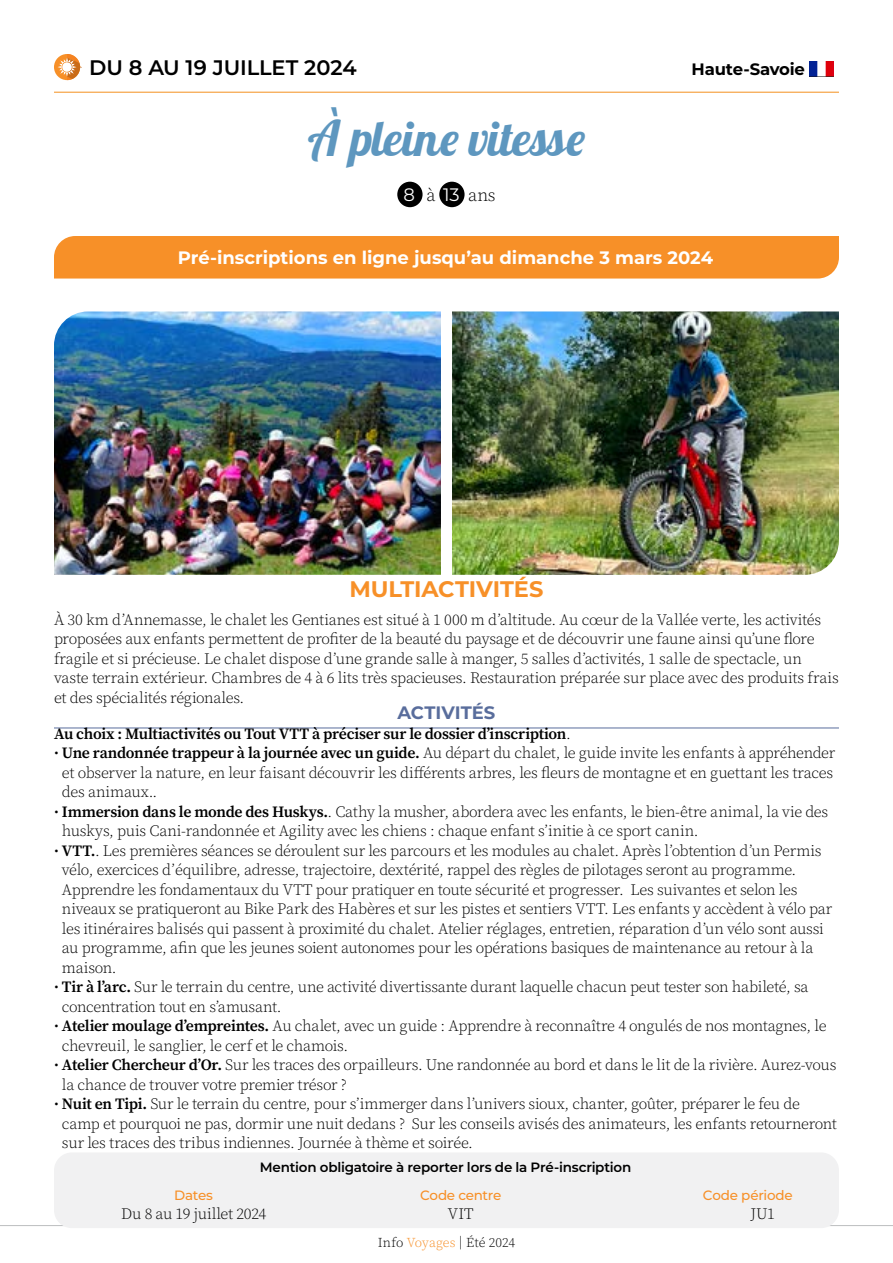
<style>
.page{position:relative;width:893px;height:1263px;background:#fff}
.page>*{position:absolute;margin:0;border:0;box-sizing:border-box;transform-origin:0 0}
.t1{font:48px "Lobster";letter-spacing:-.005em;color:#5e97bf}
.t2{font:700 22.5px "Montserrat";color:#f79028}
.t3{font:600 21px "Montserrat";letter-spacing:-.005em;color:#000}
.t4{font:700 18px "Montserrat";color:#fff}
.t5{font:700 18px "Montserrat";color:#596d9c}
.t6{font:300 18px "Source Serif 4";color:#000}
.t7{font:700 16.5px "Montserrat";letter-spacing:-.015em;color:#000}
.t8{font:300 15.75px/19.5px "Source Serif 4";letter-spacing:-.02em;color:#000}
.t9{font:600 15.75px "Source Serif 4";letter-spacing:-.02em;color:#000}
.t10{font:600 13.5px "Montserrat";letter-spacing:-.015em;color:#000}
.t11{font:500 13.5px "Montserrat";letter-spacing:-.02em;color:#f79028}
.t12{font:300 13.5px "Source Serif 4";letter-spacing:.005em;color:#000}
.s1{font-family:"Montserrat";font-weight:400;color:#fff}
.s2{font-weight:300}
.s3{font-weight:600}
.s4{color:#f79028}
</style>
<div class="page">
<hr style="left:0;top:1225px;width:893px;height:1px;background:#bcbec0">
<hr style="left:54px;top:728px;width:785px;height:1px;background:#596d9c">
<hr style="left:54px;top:92px;width:785px;height:1px;background:#f4911f">
<div style="left:54px;top:54px;width:26px;height:26px;background:#f79028;border-radius:50%"></div>
<svg style="left:58px;top:54px;width:23px;height:26px"></svg>
<svg style="left:809px;top:61px;width:25px;height:16px"></svg>
<svg style="left:810px;top:61px;width:23px;height:16px"></svg>
<div style="left:397px;top:182px;width:26px;height:25px;background:#000;border-radius:50%"></div>
<div style="left:439px;top:182px;width:26px;height:25px;background:#000;border-radius:50%"></div>
<img style="left:452px;top:311px;width:387px;height:264px">
<img style="left:54px;top:311px;width:387px;height:264px">
<div style="left:54px;top:236px;width:785px;height:43px;background:#f79028"></div>
<div style="left:54px;top:1152px;width:785px;height:76px;background:#f1f1f2;border-radius:18px"></div>
<h3 class="t3" style="left:89px;top:52px;width:269px">DU 8 AU 19 JUILLET 2024</h3>
<p class="t7" style="left:692px;top:57px;width:115px">Haute-Savoie</p>
<h1 class="t1" style="left:308px;top:108px;width:279px">À pleine vitesse</h1>
<p class="t6" style="left:404px;top:183px;width:94px"><span class="s1">8</span> à <span class="s1">13</span> ans</p>
<p class="t4" style="left:178px;top:244px;width:537px">Pré-inscriptions en ligne jusqu’au dimanche 3 mars 2024</p>
<h2 class="t2" style="left:349px;top:572px;width:196px">MULTIACTIVITÉS</h2>
<p class="t8" style="left:54px;top:610px;width:786px">À 30 km d’Annemasse, le chalet les Gentianes est situé à 1 000 m d’altitude. Au cœur de la Vallée verte, les activités proposées aux enfants permettent de profiter de la beauté du paysage et de découvrir une faune ainsi qu’une flore fragile et si précieuse. Le chalet dispose d’une grande salle à manger, 5 salles d’activités, 1 salle de spectacle, un vaste terrain extérieur. Chambres de 4 à 6 lits très spacieuses. Restauration préparée sur place avec des produits frais et des spécialités régionales.</p>
<p class="t5" style="left:398px;top:700px;width:99px">ACTIVITÉS</p>
<p class="t9" style="left:54px;top:723px;width:518px">Au choix : Multiactivités ou Tout VTT à préciser sur le dossier d’inscription<span class="s2">.</span></p>
<p class="t8" style="left:62px;top:743px;width:775px;text-indent:-8px">• <span class="s3">Une randonnée trappeur à la journée avec un guide.</span> Au départ du chalet, le guide invite les enfants à appréhender et observer la nature, en leur faisant découvrir les différents arbres, les fleurs de montagne et en guettant les traces des animaux..</p>
<p class="t8" style="left:62px;top:802px;width:768px;text-indent:-8px">• <span class="s3">Immersion dans le monde des Huskys.</span>. Cathy la musher, abordera avec les enfants, le bien-être animal, la vie des huskys, puis Cani-randonnée et Agility avec les chiens : chaque enfant s’initie à ce sport canin.</p>
<p class="t8" style="left:62px;top:841px;width:772px;text-indent:-8px">• <span class="s3">VTT.</span>. Les premières séances se déroulent sur les parcours et les modules au chalet. Après l’obtention d’un Permis vélo, exercices d’équilibre, adresse, trajectoire, dextérité, rappel des règles de pilotages seront au programme.<br>Apprendre les fondamentaux du VTT pour pratiquer en toute sécurité et progresser. Les suivantes et selon les niveaux se pratiqueront au Bike Park des Habères et sur les pistes et sentiers VTT. Les enfants y accèdent à vélo par les itinéraires balisés qui passent à proximité du chalet. Atelier réglages, entretien, réparation d’un vélo sont aussi au programme, afin que les jeunes soient autonomes pour les opérations basiques de maintenance au retour à la maison.</p>
<p class="t8" style="left:62px;top:977px;width:748px;text-indent:-8px">• <span class="s3">Tir à l’arc.</span> Sur le terrain du centre, une activité divertissante durant laquelle chacun peut tester son habileté, sa concentration tout en s’amusant.</p>
<p class="t8" style="left:62px;top:1016px;width:766px;text-indent:-8px">• <span class="s3">Atelier moulage d’empreintes.</span> Au chalet, avec un guide : Apprendre à reconnaître 4 ongulés de nos montagnes, le chevreuil, le sanglier, le cerf et le chamois.</p>
<p class="t8" style="left:62px;top:1055px;width:776px;text-indent:-8px">• <span class="s3">Atelier Chercheur d’Or.</span> Sur les traces des orpailleurs. Une randonnée au bord et dans le lit de la rivière. Aurez-vous la chance de trouver votre premier trésor ?</p>
<p class="t8" style="left:62px;top:1094px;width:776px;text-indent:-8px">• <span class="s3">Nuit en Tipi.</span> Sur le terrain du centre, pour s’immerger dans l’univers sioux, chanter, goûter, préparer le feu de camp et pourquoi ne pas, dormir une nuit dedans ? Sur les conseils avisés des animateurs, les enfants retourneront sur les traces des tribus indiennes. Journée à thème et soirée.</p>
<p class="t10" style="left:260px;top:1157px;width:373px">Mention obligatoire à reporter lors de la Pré-inscription</p>
<p class="t11" style="left:174px;top:1185px;width:40px">Dates</p>
<p class="t11" style="left:420px;top:1185px;width:83px">Code centre</p>
<p class="t11" style="left:703px;top:1185px;width:91px">Code période</p>
<p class="t8" style="left:121px;top:1204px;width:147px">Du 8 au 19 juillet 2024</p>
<p class="t8" style="left:448px;top:1204px;width:27px">VIT</p>
<p class="t8" style="left:750px;top:1204px;width:26px">JU1</p>
<p class="t12" style="left:378px;top:1234px;width:139px">Info <span class="s4">Voyages</span> | Été 2024</p>
</div>
